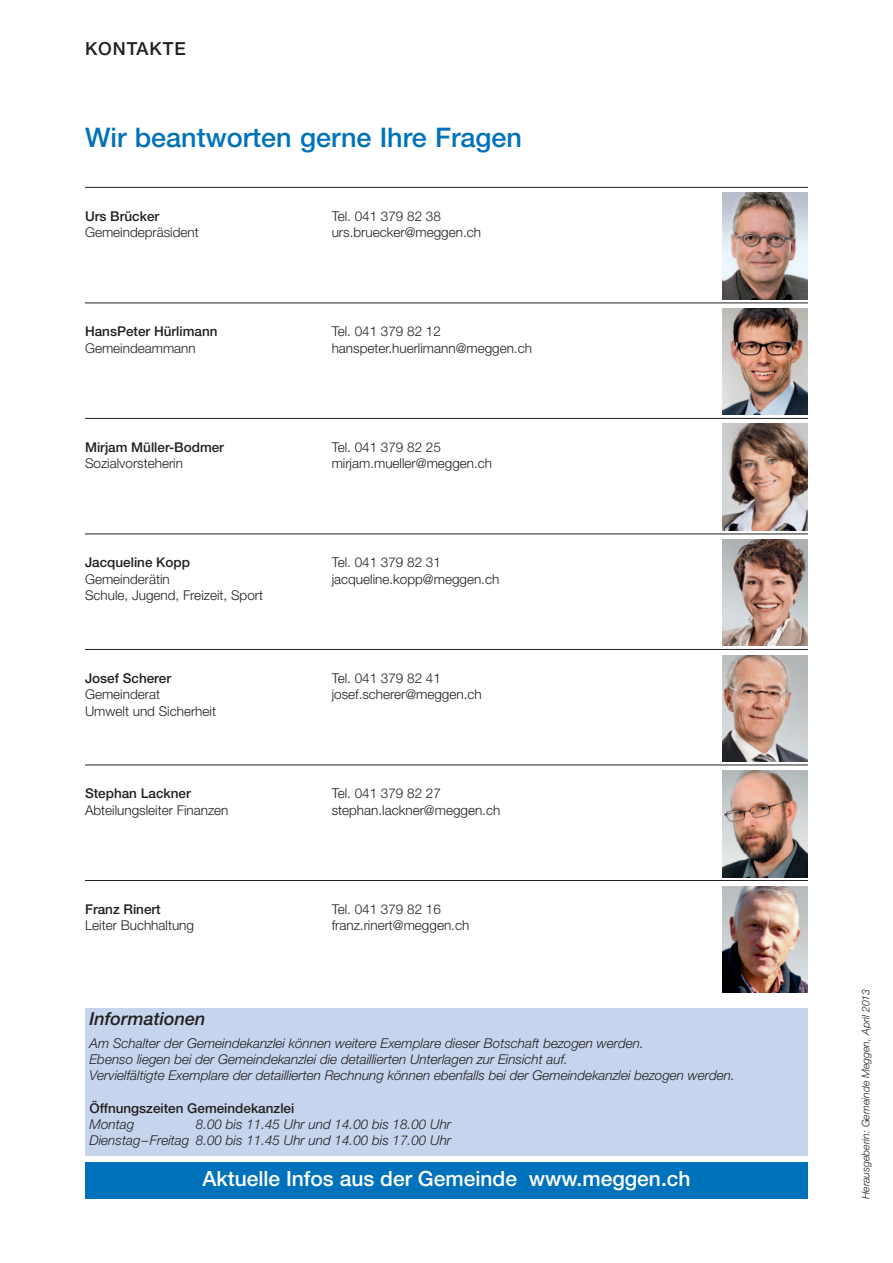
<style>
.page{position:relative;width:893px;height:1263px;background:#fff}
.page>*{position:absolute;margin:0;border:0;box-sizing:border-box;transform-origin:0 0}
.t1{font:500 27px "Helvetica Neue";color:#0072bc}
.t2{font:500 21px "Helvetica Neue";color:#fff}
.t3{font:italic 500 18px "Helvetica Neue";color:#231f20}
.t4{font:500 18px "Helvetica Neue";letter-spacing:.05em;color:#231f20}
.t5{font:300 13.5px "Helvetica Neue";color:#231f20}
.t6{font:italic 300 13.5px/16.2px "Helvetica Neue";color:#231f20}
.t7{font:500 13.5px "Helvetica Neue";color:#231f20}
.t8{font:italic 300 10.5px "Helvetica Neue";color:#231f20}
</style>
<div class="page">
<div style="left:85px;top:1162px;width:723px;height:37px;background:#0072bc"></div>
<div style="left:85px;top:1008px;width:723px;height:148px;background:#c6d5ed"></div>
<hr style="left:85px;top:187px;width:723px;height:1px;background:#231f20">
<hr style="left:85px;top:303px;width:723px;height:1px;background:#231f20">
<hr style="left:85px;top:418px;width:723px;height:1px;background:#231f20">
<hr style="left:85px;top:534px;width:723px;height:1px;background:#231f20">
<hr style="left:85px;top:649px;width:723px;height:1px;background:#231f20">
<hr style="left:85px;top:765px;width:723px;height:1px;background:#231f20">
<hr style="left:85px;top:880px;width:723px;height:1px;background:#231f20">
<img style="left:723px;top:424px;width:85px;height:106px">
<img style="left:723px;top:539px;width:85px;height:107px">
<img style="left:723px;top:655px;width:85px;height:106px">
<img style="left:723px;top:193px;width:85px;height:106px">
<img style="left:723px;top:308px;width:85px;height:107px">
<img style="left:723px;top:771px;width:85px;height:106px">
<img style="left:723px;top:886px;width:85px;height:106px">
<h3 class="t4" style="left:85px;top:43px;width:102px">KONTAKTE</h3>
<h1 class="t1" style="left:85px;top:128px;width:439px">Wir beantworten gerne Ihre Fragen</h1>
<p class="t7" style="left:85px;top:211px;width:76px">Urs Brücker</p>
<p class="t5" style="left:332px;top:211px;width:111px">Tel. 041 379 82 38</p>
<p class="t5" style="left:85px;top:227px;width:115px">Gemeindepräsident</p>
<p class="t5" style="left:332px;top:227px;width:151px">urs.bruecker@meggen.ch</p>
<p class="t7" style="left:85px;top:326px;width:134px">HansPeter Hürlimann</p>
<p class="t5" style="left:332px;top:326px;width:111px">Tel. 041 379 82 12</p>
<p class="t5" style="left:85px;top:343px;width:112px">Gemeindeammann</p>
<p class="t5" style="left:332px;top:343px;width:202px">hanspeter.huerlimann@meggen.ch</p>
<p class="t7" style="left:85px;top:442px;width:141px">Mirjam Müller-Bodmer</p>
<p class="t5" style="left:332px;top:442px;width:111px">Tel. 041 379 82 25</p>
<p class="t5" style="left:85px;top:458px;width:99px">Sozialvorsteherin</p>
<p class="t5" style="left:332px;top:458px;width:162px">mirjam.mueller@meggen.ch</p>
<p class="t7" style="left:85px;top:557px;width:107px">Jacqueline Kopp</p>
<p class="t5" style="left:332px;top:557px;width:111px">Tel. 041 379 82 31</p>
<p class="t5" style="left:85px;top:574px;width:86px">Gemeinderätin</p>
<p class="t5" style="left:332px;top:574px;width:169px">jacqueline.kopp@meggen.ch</p>
<p class="t5" style="left:85px;top:590px;width:180px">Schule, Jugend, Freizeit, Sport</p>
<p class="t7" style="left:85px;top:673px;width:88px">Josef Scherer</p>
<p class="t5" style="left:332px;top:673px;width:111px">Tel. 041 379 82 41</p>
<p class="t5" style="left:85px;top:689px;width:76px">Gemeinderat</p>
<p class="t5" style="left:332px;top:689px;width:152px">josef.scherer@meggen.ch</p>
<p class="t5" style="left:85px;top:706px;width:132px">Umwelt und Sicherheit</p>
<p class="t7" style="left:85px;top:788px;width:107px">Stephan Lackner</p>
<p class="t5" style="left:332px;top:788px;width:111px">Tel. 041 379 82 27</p>
<p class="t5" style="left:85px;top:805px;width:145px">Abteilungsleiter Finanzen</p>
<p class="t5" style="left:332px;top:805px;width:170px">stephan.lackner@meggen.ch</p>
<p class="t7" style="left:85px;top:904px;width:77px">Franz Rinert</p>
<p class="t5" style="left:332px;top:904px;width:111px">Tel. 041 379 82 16</p>
<p class="t5" style="left:85px;top:920px;width:111px">Leiter Buchhaltung</p>
<p class="t5" style="left:332px;top:920px;width:139px">franz.rinert@meggen.ch</p>
<h3 class="t3" style="left:90px;top:1012px;width:118px">Informationen</h3>
<p class="t6" style="left:90px;top:1036px;width:647px">Am Schalter der Gemeindekanzlei können weitere Exemplare dieser Botschaft bezogen werden.<br>Ebenso liegen bei der Gemeindekanzlei die detaillierten Unterlagen zur Einsicht auf.<br>Vervielfältigte Exemplare der detaillierten Rechnung können ebenfalls bei der Gemeindekanzlei bezogen werden.</p>
<p class="t7" style="left:90px;top:1103px;width:206px">Öffnungszeiten Gemeindekanzlei</p>
<p class="t6" style="left:90px;top:1117px;width:46px">Montag</p>
<p class="t6" style="left:90px;top:1117px;width:363px;text-align:right">8.00 bis 11.45 Uhr und 14.00 bis 18.00 Uhr<br>Dienstag–Freitag 8.00 bis 11.45 Uhr und 14.00 bis 17.00 Uhr</p>
<h2 class="t2" style="left:202px;top:1171px;width:490px">Aktuelle Infos aus der Gemeinde www.meggen.ch</h2>
<p class="t8" style="left:862px;top:1199px;width:212px;rotate:-90deg">Herausgeberin: Gemeinde Meggen, April 2013</p>
</div>
